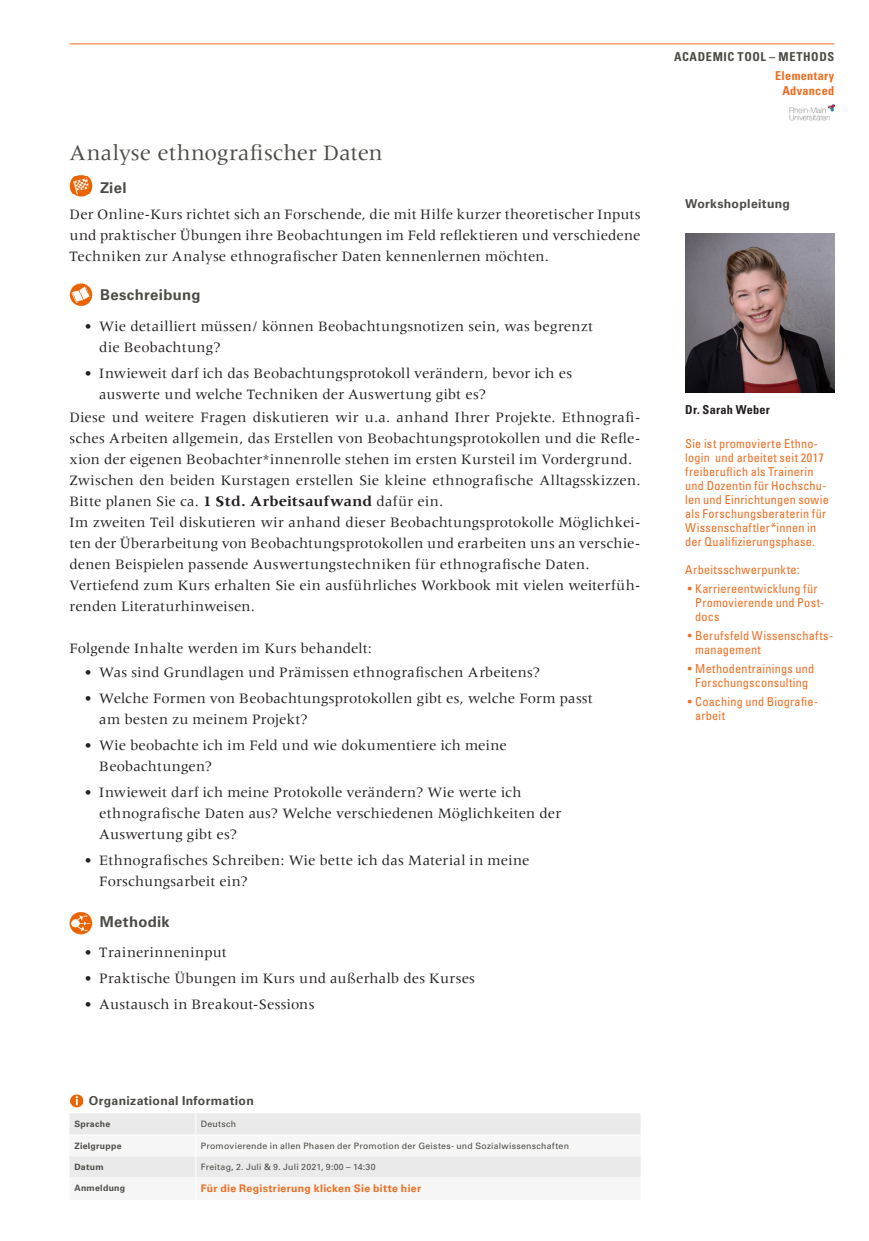
<style>
.page{position:relative;width:869px;height:1241px;background:#fff}
.page>*{position:absolute;margin:0;border:0;box-sizing:border-box;transform-origin:0 0}
.Kurse{font:22.75px "Meridien LT Std";letter-spacing:-.005em;color:#4c4b46}
.Mengentext{font:14.88px/21px "Meridien LT Std";letter-spacing:.01em;color:#231f20}
.Objective_Descriptio{font:700 14.88px "Univers LT Std";letter-spacing:.02em;color:#4c4b46}
.Trainer_Biografie{font:condensed 12.25px/14px "Univers LT Std";letter-spacing:.02em;color:#ef6d20}
.Tabelle_Headline{font:700 12.25px "Univers LT Std";letter-spacing:.025em;color:#4c4b46}
.Kopf_Tools{font:700 condensed 12.25px "Univers LT Std";letter-spacing:.05em;color:#4c4b46}
.Kopf_links_Einstufun{font:700 condensed 12.25px "Univers LT Std";letter-spacing:.025em;color:#ef6d20}
.Headlines__Trainer{font:700 12.25px "Univers LT Std";letter-spacing:.025em;color:#4c4b46}
.Trainer_Name{font:700 condensed 12.25px "Univers LT Std";letter-spacing:.02em;color:#231f20}
.Tabelle_Mengentext{font:700 10.5px "Univers LT Std";letter-spacing:.03em;color:#ef6d20}
.Tabelle_Mengentext-2{font:8.75px "Univers LT Std";letter-spacing:.03em;color:#4c4b46}
.Tabelle_Bold{font:700 8.75px "Univers LT Std";letter-spacing:.03em;color:#4c4b46}
.s1{font-family:"Meridien";font-weight:700}
</style>
<div class="page">
<hr style="left:69px;top:43px;width:764px;height:1px;background:#ef6d20">
<img style="left:685px;top:234px;width:148px;height:158px">
<img style="left:789px;top:104px;width:44px;height:17px">
<img style="left:69px;top:174px;width:24px;height:23px">
<img style="left:69px;top:283px;width:24px;height:23px">
<img style="left:69px;top:912px;width:23px;height:22px">
<img style="left:70px;top:1094px;width:13px;height:13px">
<svg style="left:69px;top:1113px;width:571px;height:64px"></svg>
<hr style="left:69px;top:1134px;width:127px;height:1px;background:#fff">
<p class="Kurse" style="left:69px;top:140px;width:314px">Analyse ethnografischer Daten</p>
<p class="Objective_Descriptio" style="left:100px;top:179px;width:28px">Ziel</p>
<p class="Mengentext" style="left:69px;top:204px;width:572px;text-align:justify">Der Online-Kurs richtet sich an Forschende, die mit Hilfe kurzer theoretischer Inputs und praktischer Übungen ihre Beobachtungen im Feld reflektieren und verschiedene Techniken zur Analyse ethnografischer Daten kennenlernen möchten.</p>
<p class="Objective_Descriptio" style="left:100px;top:286px;width:102px">Beschreibung</p>
<p class="Mengentext" style="left:99px;top:315px;width:495px;text-indent:-15px">• Wie detailliert müssen/ können Beobachtungsnotizen sein, was begrenzt die Beobachtung?</p>
<p class="Mengentext" style="left:99px;top:362px;width:474px;text-indent:-15px">• Inwieweit darf ich das Beobachtungsprotokoll verändern, bevor ich es auswerte und welche Techniken der Auswertung gibt es?</p>
<p class="Mengentext" style="left:69px;top:406px;width:572px;text-align:justify">Diese und weitere Fragen diskutieren wir u.a. anhand Ihrer Projekte. Ethnografi&shy;sches Arbeiten allgemein, das Erstellen von Beobachtungsprotokollen und die Refle&shy;xion der eigenen Beobachter*innenrolle stehen im ersten Kursteil im Vordergrund.</p>
<p class="Mengentext" style="left:69px;top:469px;width:572px">Zwischen den beiden Kurstagen erstellen Sie kleine ethnografische Alltagsskizzen.<br>Bitte planen Sie ca. <span class="s1">1 Std. Arbeitsaufwand</span> dafür ein.</p>
<p class="Mengentext" style="left:69px;top:511px;width:572px;text-align:justify">Im zweiten Teil diskutieren wir anhand dieser Beobachtungsprotokolle Möglichkei&shy;ten der Überarbeitung von Beobachtungsprotokollen und erarbeiten uns an verschie&shy;denen Beispielen passende Auswertungstechniken für ethnografische Daten.</p>
<p class="Mengentext" style="left:69px;top:574px;width:572px">Vertiefend zum Kurs erhalten Sie ein ausführliches Workbook mit vielen weiterfüh&shy;renden Literaturhinweisen.</p>
<p class="Mengentext" style="left:69px;top:637px;width:304px">Folgende Inhalte werden im Kurs behandelt:</p>
<p class="Mengentext" style="left:84px;top:661px;width:457px">• Was sind Grundlagen und Prämissen ethnografischen Arbeitens?</p>
<p class="Mengentext" style="left:99px;top:687px;width:495px;text-indent:-15px">• Welche Formen von Beobachtungsprotokollen gibt es, welche Form passt am besten zu meinem Projekt?</p>
<p class="Mengentext" style="left:99px;top:734px;width:409px;text-indent:-15px">• Wie beobachte ich im Feld und wie dokumentiere ich meine<br>Beobachtungen?</p>
<p class="Mengentext" style="left:99px;top:781px;width:463px;text-indent:-15px">• Inwieweit darf ich meine Protokolle verändern? Wie werte ich ethnografische Daten aus? Welche verschiedenen Möglichkeiten der<br>Auswertung gibt es?</p>
<p class="Mengentext" style="left:99px;top:849px;width:431px;text-indent:-15px">• Ethnografisches Schreiben: Wie bette ich das Material in meine<br>Forschungsarbeit ein?</p>
<p class="Objective_Descriptio" style="left:100px;top:912px;width:71px">Methodik</p>
<p class="Mengentext" style="left:84px;top:941px;width:144px">• Trainerinneninput</p>
<p class="Mengentext" style="left:84px;top:967px;width:392px">• Praktische Übungen im Kurs und außerhalb des Kurses</p>
<p class="Mengentext" style="left:84px;top:993px;width:231px">• Austausch in Breakout-Sessions</p>
<p class="Kopf_Tools" style="left:673px;top:49px;width:161px">ACADEMIC TOOL – METHODS</p>
<p class="Kopf_links_Einstufun" style="left:774px;top:68px;width:60px">Elementary</p>
<p class="Kopf_links_Einstufun" style="left:782px;top:83px;width:53px">Advanced</p>
<p class="Headlines__Trainer" style="left:685px;top:197px;width:106px">Workshopleitung</p>
<p class="Trainer_Name" style="left:685px;top:401px;width:86px">Dr. Sarah Weber</p>
<p class="Trainer_Biografie" style="left:685px;top:437px;width:145px">Sie ist promovierte Ethno&shy;login und arbeitet seit 2017 freiberuflich als Trainerin und Dozentin für Hochschu&shy;len und Einrichtungen sowie als Forschungsberaterin für<br>Wissenschaftler*innen in der Qualifizierungsphase.</p>
<p class="Trainer_Biografie" style="left:685px;top:563px;width:116px">Arbeitsschwerpunkte:</p>
<p class="Trainer_Biografie" style="left:694px;top:581px;width:131px;text-indent:-7px">• Karriereentwicklung für<br>Promovierende und Post&shy;docs</p>
<p class="Trainer_Biografie" style="left:694px;top:628px;width:139px;text-indent:-7px">• Berufsfeld Wissenschafts&shy;management</p>
<p class="Trainer_Biografie" style="left:687px;top:661px;width:128px;text-align:center">• Methodentrainings und<br>Forschungsconsulting</p>
<p class="Trainer_Biografie" style="left:694px;top:694px;width:124px;text-indent:-7px">• Coaching und Biografie&shy;arbeit</p>
<p class="Tabelle_Headline" style="left:89px;top:1093px;width:166px">Organizational Information</p>
<p class="Tabelle_Bold" style="left:74px;top:1118px;width:37px">Sprache</p>
<p class="Tabelle_Mengentext-2" style="left:201px;top:1118px;width:37px">Deutsch</p>
<p class="Tabelle_Bold" style="left:74px;top:1140px;width:49px">Zielgruppe</p>
<p class="Tabelle_Mengentext-2" style="left:201px;top:1140px;width:369px">Promovierende in allen Phasen der Promotion der Geistes- und Sozialwissenschaften</p>
<p class="Tabelle_Bold" style="left:74px;top:1161px;width:31px">Datum</p>
<p class="Tabelle_Mengentext-2" style="left:201px;top:1161px;width:176px">Freitag, 2. Juli &amp; 9. Juli 2021, 9:00 – 14:30</p>
<p class="Tabelle_Bold" style="left:74px;top:1182px;width:52px">Anmeldung</p>
<p class="Tabelle_Mengentext" style="left:201px;top:1182px;width:222px">Für die Registrierung klicken Sie bitte hier</p>
</div>
